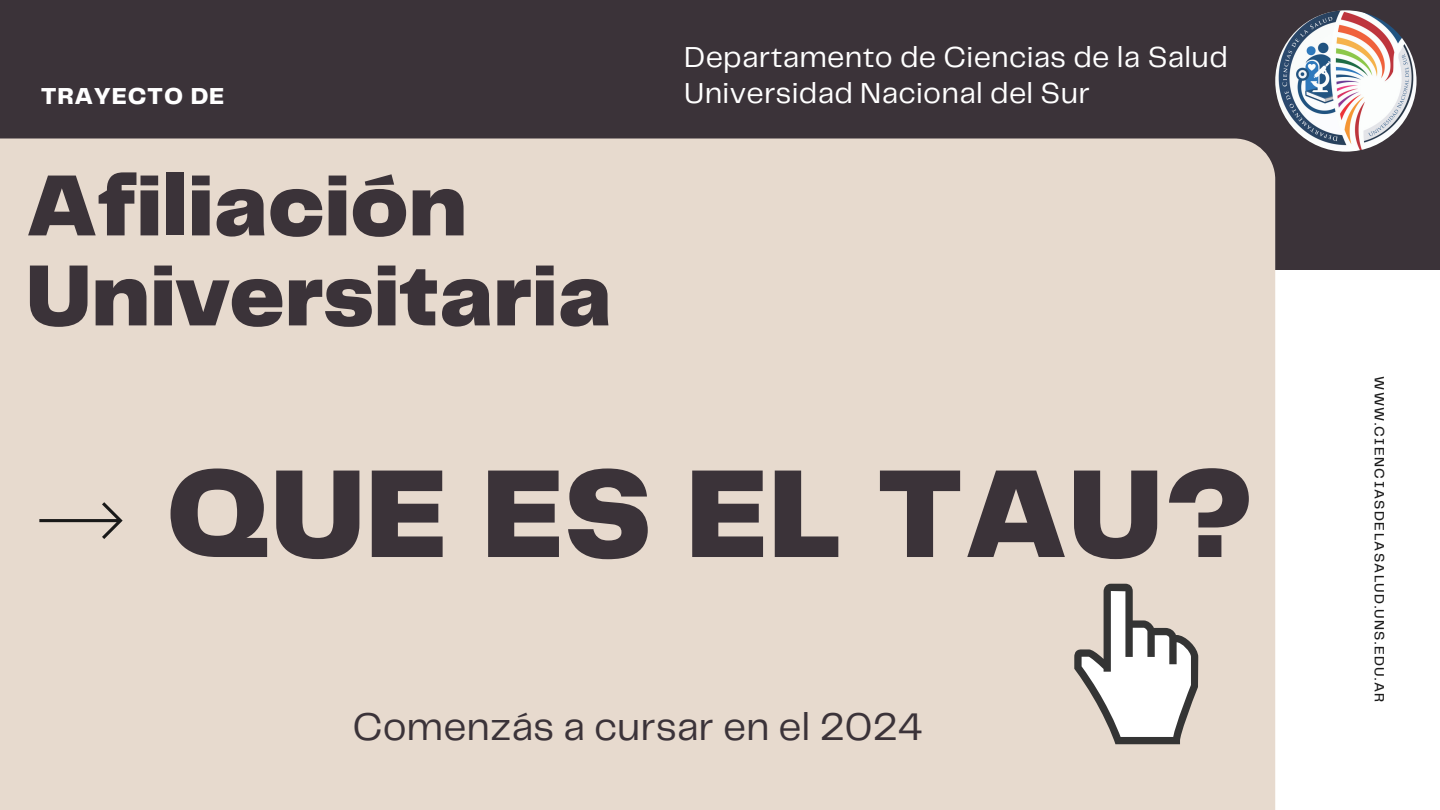
<style>
.page{position:relative;width:1440px;height:810px;background:#fff}
.page>*{position:absolute;margin:0;border:0;box-sizing:border-box;transform-origin:0 0}
.t1{font:900 130px "Telegraf";color:#3b3339}
.t2{font:900 90px/90px "Telegraf";color:#3b3339}
.t3{font:40px "Telegraf";color:#3b3339}
.t4{font:30px "Telegraf";letter-spacing:.01em;color:#fff}
.t5{font:800 24px "Telegraf";letter-spacing:.03em;color:#fff}
.t6{font:500 14px "Telegraf";letter-spacing:.1em;color:#191919}
</style>
<div class="page">
<div style="left:0;top:0;width:1440px;height:270px;background:#3b3339"></div>
<div style="left:0;top:139px;width:1275px;height:671px;background:#e7dace"></div>
<svg style="left:39px;top:502px;width:84px;height:37px;background:#ccc1b6"></svg>
<img style="left:1275px;top:10px;width:142px;height:142px;border-radius:50%">
<svg style="left:1074px;top:584px;width:124px;height:160px"></svg>
<p class="t4" style="left:684px;top:44px;width:545px">Departamento de Ciencias de la Salud</p>
<p class="t5" style="left:41px;top:86px;width:185px">TRAYECTO DE</p>
<p class="t4" style="left:684px;top:80px;width:407px">Universidad Nacional del Sur</p>
<p class="t2" style="left:26px;top:165px;width:587px">Afiliación<br>Universitaria</p>
<p class="t1" style="left:166px;top:458px;width:1090px">QUE ES EL TAU?</p>
<p class="t3" style="left:352px;top:709px;width:572px">Comenzás a cursar en el 2024</p>
<p class="t6" style="left:1385px;top:376px;width:328px;rotate:90deg">WWW.CIENCIASDELASALUD.UNS.EDU.AR</p>
</div>
